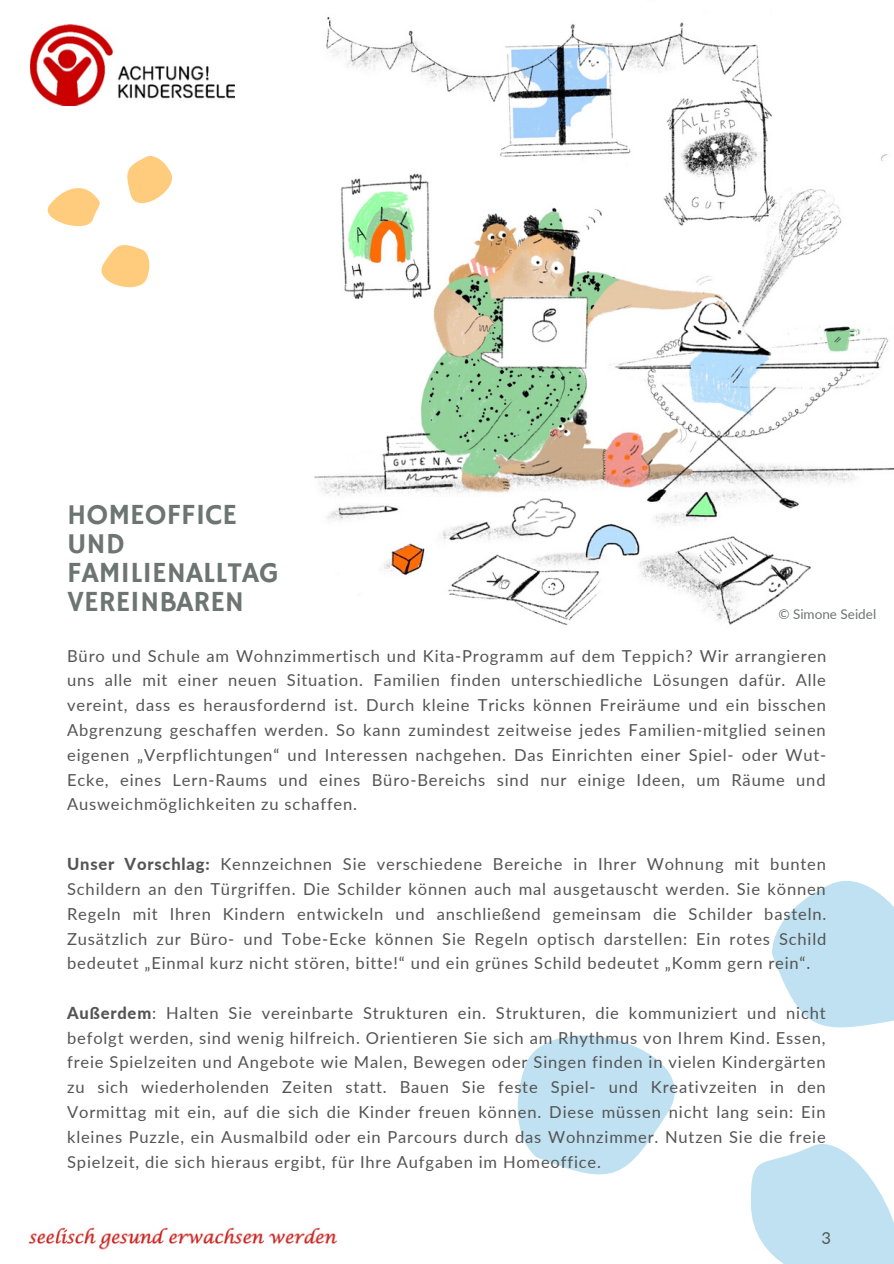
<style>
.page{position:relative;width:894px;height:1264px;background:#fff}
.page>*{position:absolute;margin:0;border:0;box-sizing:border-box;transform-origin:0 0}
.t1{font:29.1px/29.1px "Hammersmith One";color:#6d7573}
.t2{font:16.5px/24.8px "Lato";letter-spacing:.05em;color:#545454;text-align:justify}
.t3{font:13.5px "Lato";color:#6d7573}
.s1{font-weight:800}
</style>
<div class="page">
<img style="left:28px;top:1227px;width:310px;height:23px">
<img style="left:30px;top:24px;width:204px;height:81px">
<svg style="left:517px;top:881px;width:376px;height:382px"></svg>
<img style="left:314px;top:17px;width:579px;height:609px">
<svg style="left:47px;top:155px;width:125px;height:133px"></svg>
<h1 class="t1" style="left:67px;top:501px;width:213px">HOMEOFFICE<br>UND<br>FAMILIENALLTAG<br>VEREINBAREN</h1>
<p class="t3" style="left:778px;top:605px;width:99px">© Simone Seidel</p>
<p class="t2" style="left:67px;top:643px;width:760px">Büro und Schule am Wohnzimmertisch und Kita-Programm auf dem Teppich? Wir arrangieren uns alle mit einer neuen Situation. Familien finden unterschiedliche Lösungen dafür. Alle vereint, dass es herausfordernd ist. Durch kleine Tricks können Freiräume und ein bisschen Abgrenzung geschaffen werden. So kann zumindest zeitweise jedes Familien-mitglied seinen eigenen „Verpflichtungen“ und Interessen nachgehen. Das Einrichten einer Spiel- oder Wut-Ecke, eines Lern-Raums und eines Büro-Bereichs sind nur einige Ideen, um Räume und Ausweichmöglichkeiten zu schaffen.</p>
<p class="t2" style="left:67px;top:851px;width:760px"><span class="s1">Unser Vorschlag:</span> Kennzeichnen Sie verschiedene Bereiche in Ihrer Wohnung mit bunten Schildern an den Türgriffen. Die Schilder können auch mal ausgetauscht werden. Sie können Regeln mit Ihren Kindern entwickeln und anschließend gemeinsam die Schilder basteln.<br>Zusätzlich zur Büro- und Tobe-Ecke können Sie Regeln optisch darstellen: Ein rotes Schild bedeutet „Einmal kurz nicht stören, bitte!“ und ein grünes Schild bedeutet „Komm gern rein“.</p>
<p class="t2" style="left:67px;top:1000px;width:760px"><span class="s1">Außerdem</span>: Halten Sie vereinbarte Strukturen ein. Strukturen, die kommuniziert und nicht befolgt werden, sind wenig hilfreich. Orientieren Sie sich am Rhythmus von Ihrem Kind. Essen, freie Spielzeiten und Angebote wie Malen, Bewegen oder Singen finden in vielen Kindergärten zu sich wiederholenden Zeiten statt. Bauen Sie feste Spiel- und Kreativzeiten in den Vormittag mit ein, auf die sich die Kinder freuen können. Diese müssen nicht lang sein: Ein kleines Puzzle, ein Ausmalbild oder ein Parcours durch das Wohnzimmer. Nutzen Sie die freie Spielzeit, die sich hieraus ergibt, für Ihre Aufgaben im Homeoffice.</p>
<p class="t2" style="left:821px;top:1225px;width:11px">3</p>
</div>
